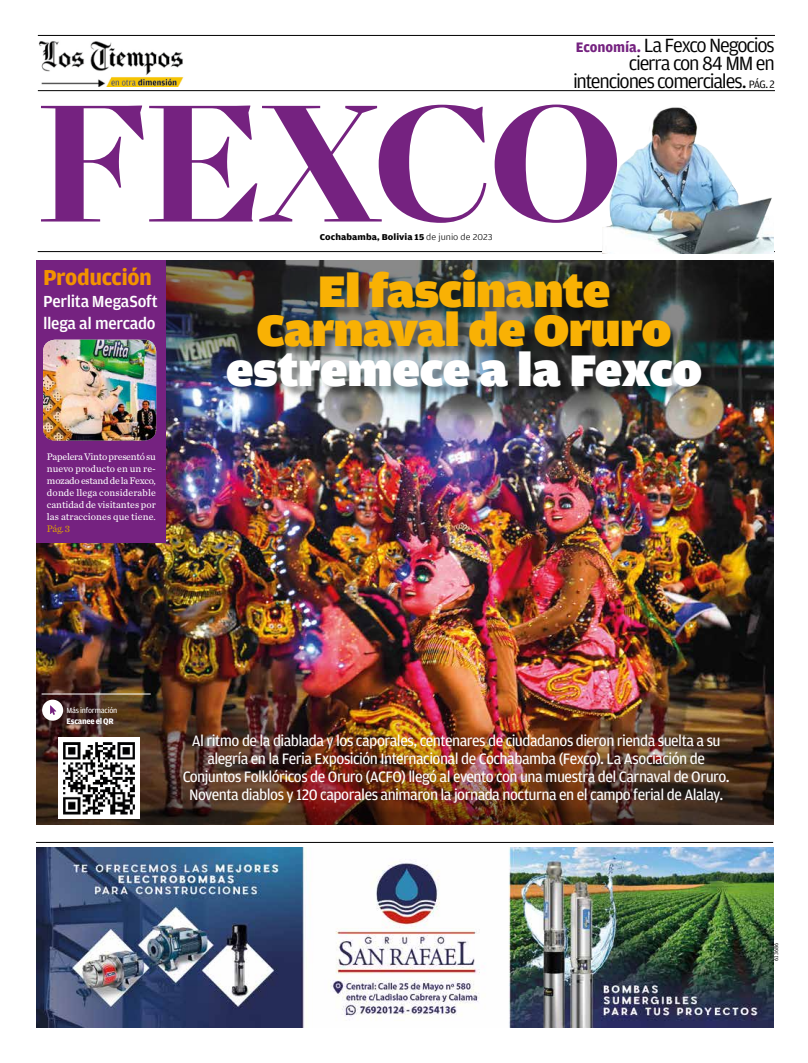
<style>
.page{position:relative;width:808px;height:1063px;background:#fff}
.page>*{position:absolute;margin:0;border:0;box-sizing:border-box;transform-origin:0 0}
.t1{font:700 162.5px "Eudald Fine";letter-spacing:-.015em;color:#752280;scale:1.06 1}
.t2{font:900 46.9px/39.3px "Amplitude Wide";letter-spacing:-.015em;color:#f9b104;text-align:center}
.t3{font:900 46.9px "Amplitude Wide";letter-spacing:-.005em;color:#fff}
.t4{font:700 23px "Amplitude";letter-spacing:-.02em;color:#f39200}
.t5{font:20.4px/18.1px "Amplitude";letter-spacing:-.06em;color:#000;text-align:right}
.t6{font:500 17px/22px "Amplitude";letter-spacing:-.015em;color:#fff}
.t7{font:16px/18px "Amplitude";letter-spacing:-.035em;color:#fff;text-align:center}
.t8{font:10px/12px "Chronicle Text G2";letter-spacing:.01em;color:#fff;text-align:justify}
.t9{font:10px "Chronicle Text G2";color:#dc9e05}
.t10{font:700 9px "Amplitude Wide";letter-spacing:.01em;color:#000}
.t11{font:700 8.5px "Amplitude";letter-spacing:-.03em;color:#fff}
.t12{font:8px "Amplitude";letter-spacing:-.025em;color:#fff}
.t13{font:6px "Amplitude";letter-spacing:.015em;color:#000}
.s1{font-weight:700;font-size:14.6px;color:#752280}
.s2{font-size:11.3px}
.s3{font-weight:300}
</style>
<div class="page">
<img style="left:36px;top:452px;width:737px;height:258px">
<img style="left:36px;top:710px;width:737px;height:115px">
<hr style="left:38px;top:251px;width:737px;height:1px;background:#000">
<hr style="left:38px;top:35px;width:737px;height:1px;background:#000">
<hr style="left:38px;top:90px;width:737px;height:1px;background:#000">
<img style="left:38px;top:41px;width:146px;height:45px">
<img style="left:36px;top:848px;width:737px;height:179px">
<hr style="left:36px;top:842px;width:737px;height:1px;background:#000">
<img style="left:165px;top:261px;width:608px;height:191px">
<div style="left:228px;top:271px;width:486px;height:128px;background:#000;opacity:.41"></div>
<img style="left:602px;top:90px;width:171px;height:163px">
<div style="left:36px;top:260px;width:129px;height:283px;background:#752280"></div>
<img style="left:43px;top:340px;width:113px;height:101px">
<div style="left:42px;top:700px;width:21px;height:21px;background:#fff;border-radius:50%"></div>
<hr style="left:42px;top:694px;width:109px;height:1px;background:#fff">
<svg style="left:50px;top:705px;width:6px;height:10px"></svg>
<img style="left:58px;top:738px;width:81px;height:81px">
<p class="t5" style="left:573px;top:37px;width:203px"><span class="s1">Economía.</span> La Fexco Negocios cierra con 84 MM en intenciones comerciales. <span class="s2">PÁG. 2</span></p>
<h1 class="t1" style="left:38px;top:67px;width:553px">FEXCO</h1>
<p class="t10" style="left:320px;top:233px;width:174px">Cochabamba, Bolivia 15 <span class="s3">de junio de 2023</span></p>
<h3 class="t4" style="left:43px;top:264px;width:111px">Producción</h3>
<p class="t6" style="left:43px;top:290px;width:116px">Perlita MegaSoft llega al mercado</p>
<p class="t8" style="left:47px;top:450px;width:110px">Papelera Vinto presentó su nuevo producto en un re&shy;mozado estand de la Fexco, donde llega considerable cantidad de visitantes por las atracciones que tiene.</p>
<p class="t9" style="left:47px;top:521px;width:25px">Pág. 3</p>
<h2 class="t2" style="left:257px;top:272px;width:416px">El fascinante<br>Carnaval de Oruro</h2>
<h2 class="t3" style="left:226px;top:343px;width:478px">estremece a la Fexco</h2>
<p class="t12" style="left:67px;top:706px;width:52px">Más información</p>
<p class="t11" style="left:67px;top:716px;width:48px">Escanee el QR</p>
<p class="t7" style="left:182px;top:731px;width:549px">Al ritmo de la diablada y los caporales, centenares de ciudadanos dieron rienda suelta a su alegría en la Feria Exposición Internacional de Cochabamba (Fexco). La Asociación de Conjuntos Folklóricos de Oruro (ACFO) llegó al evento con una muestra del Carnaval de Oruro.<br>Noventa diablos y 120 caporales animaron la jornada nocturna en el campo ferial de Alalay.</p>
<p class="t13" style="left:773px;top:961px;width:20px;rotate:-90deg">613686</p>
</div>
